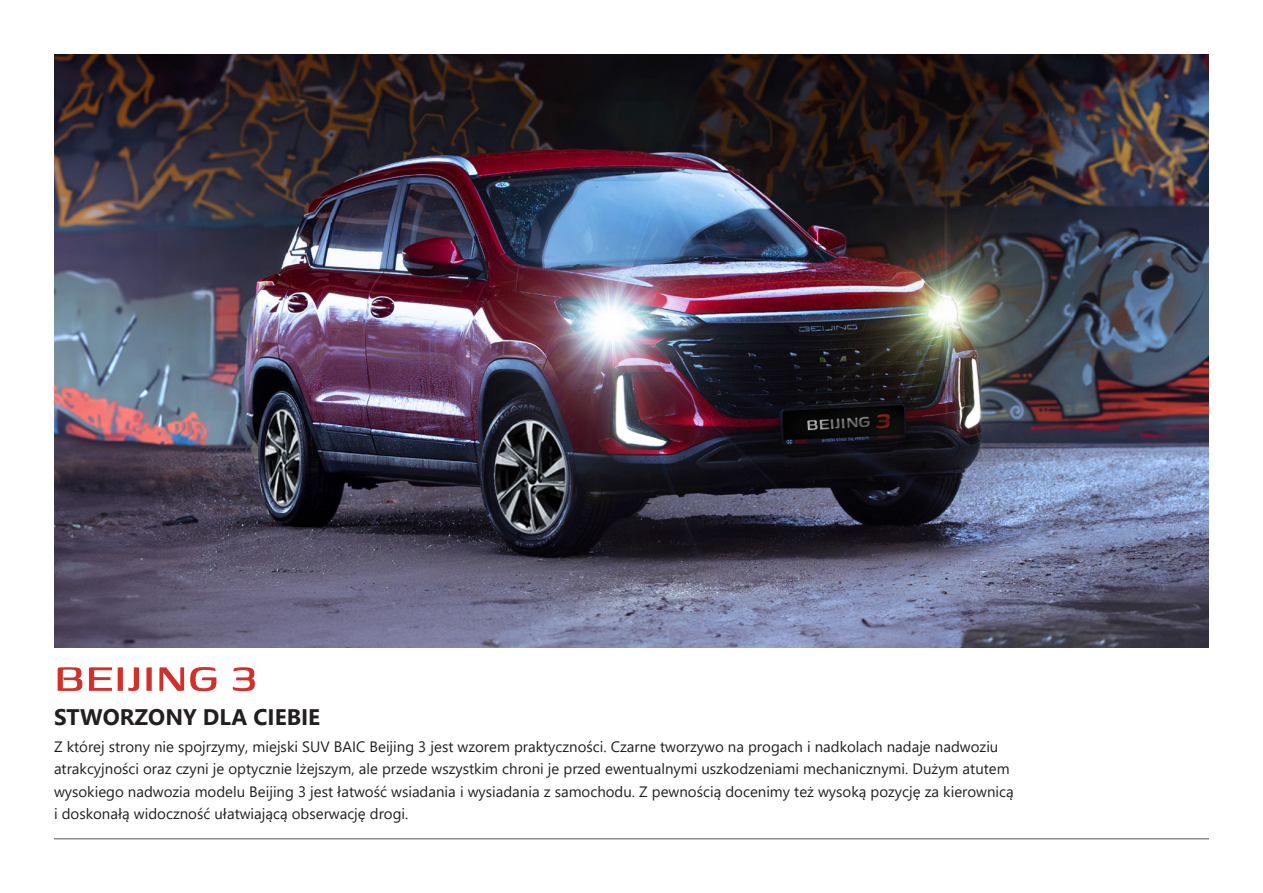
<style>
.page{position:relative;width:1263px;height:893px;background:#fff}
.page>*{position:absolute;margin:0;border:0;box-sizing:border-box;transform-origin:0 0}
.t1{font:500 51px "Genos";color:#d0312a}
.t2{font:700 22.5px "Segoe UI";color:#231f20}
.t3{font:15px/22.5px "Segoe UI";color:#231f20}
</style>
<div class="page">
<img style="left:54px;top:54px;width:1155px;height:593px">
<hr style="left:54px;top:839px;width:1155px;height:1px;background:#525455">
<h1 class="t1" style="left:54px;top:651px;width:204px">BEIJING 3</h1>
<h2 class="t2" style="left:54px;top:696px;width:268px">STWORZONY DLA CIEBIE</h2>
<p class="t3" style="left:54px;top:734px;width:961px">Z której strony nie spojrzymy, miejski SUV BAIC Beijing 3 jest wzorem praktyczności. Czarne tworzywo na progach i nadkolach nadaje nadwoziu atrakcyjności oraz czyni je optycznie lżejszym, ale przede wszystkim chroni je przed ewentualnymi uszkodzeniami mechanicznymi. Dużym atutem wysokiego nadwozia modelu Beijing 3 jest łatwość wsiadania i wysiadania z samochodu. Z pewnością docenimy też wysoką pozycję za kierownicą i doskonałą widoczność ułatwiającą obserwację drogi.</p>
</div>
